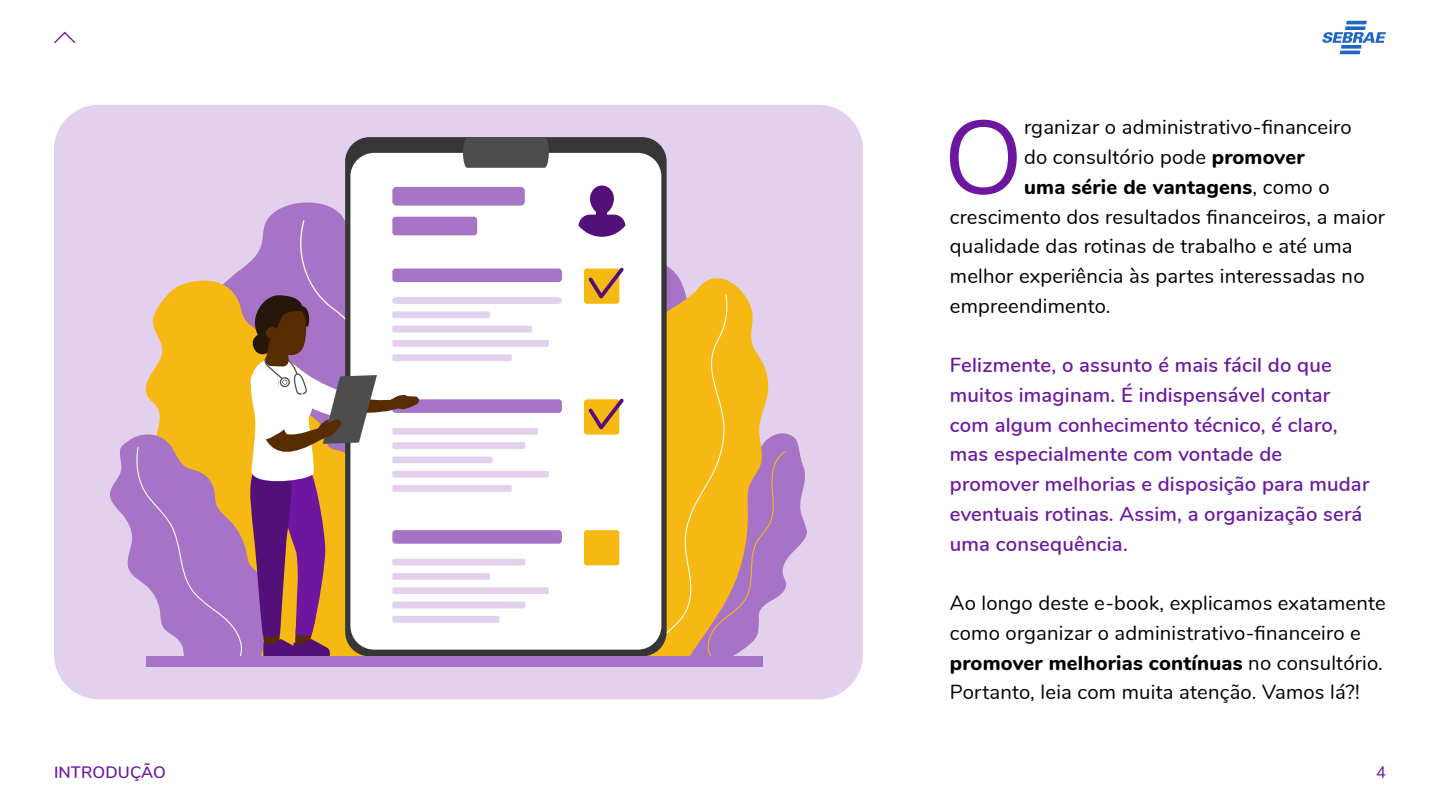
<style>
.page{position:relative;width:1440px;height:810px;background:#fff}
.page>*{position:absolute;margin:0;border:0;box-sizing:border-box;transform-origin:0 0}
.t1{font:104.1px "Nunito";color:#6d16a0}
.t2{font:20.25px/29.7px "Nunito";letter-spacing:.01em;color:#000}
.t3{font:600 20.25px/29.7px "Nunito";letter-spacing:.01em;color:#6d16a0}
.t4{font:800 20.25px "Nunito";letter-spacing:.01em;color:#000}
.t5{font:600 16.5px "Nunito";letter-spacing:.01em;color:#6d16a0}
.t6{font:16.5px "Nunito";color:#6d16a0}
.s1{font-weight:800}
.s2{font-weight:400}
</style>
<div class="page">
<svg style="left:54px;top:31px;width:22px;height:13px"></svg>
<div style="left:54px;top:105px;width:809px;height:594px;background:#e2d0ec;border-radius:45px"></div>
<svg style="left:1322px;top:21px;width:64px;height:33px"></svg>
<div style="left:345px;top:137px;width:322px;height:519px;background:#363636;border-radius:25px"></div>
<div style="left:350px;top:153px;width:311px;height:497px;background:#fff;border-radius:24px"></div>
<div style="left:463px;top:137px;width:86px;height:31px;background:#4d4d4d"></div>
<svg style="left:110px;top:186px;width:697px;height:470px"></svg>
<div style="left:146px;top:656px;width:617px;height:11px;background:#a773c6"></div>
<h1 class="t1" style="left:944px;top:81px;width:81px">O</h1>
<p class="t2" style="left:1024px;top:111px;width:329px">rganizar o administrativo-financeiro</p>
<p class="t2" style="left:1024px;top:141px;width:282px">do consultório pode <span class="s1">promover</span></p>
<p class="t4" style="left:1024px;top:172px;width:307px">uma série de vantagens<span class="s2">, como o</span></p>
<p class="t2" style="left:950px;top:201px;width:437px">crescimento dos resultados financeiros, a maior</p>
<p class="t2" style="left:950px;top:230px;width:404px">qualidade das rotinas de trabalho e até uma</p>
<p class="t2" style="left:950px;top:260px;width:416px">melhor experiência às partes interessadas no</p>
<p class="t2" style="left:950px;top:290px;width:162px">empreendimento.</p>
<p class="t3" style="left:950px;top:349px;width:421px">Felizmente, o assunto é mais fácil do que muitos imaginam. É indispensável contar com algum conhecimento técnico, é claro, mas especialmente com vontade de promover melhorias e disposição para mudar eventuais rotinas. Assim, a organização será uma consequência.</p>
<p class="t2" style="left:950px;top:587px;width:438px">Ao longo deste e-book, explicamos exatamente como organizar o administrativo-financeiro e <span class="s1">promover melhorias contínuas</span> no consultório.<br>Portanto, leia com muita atenção. Vamos lá?!</p>
<p class="t5" style="left:54px;top:760px;width:113px">INTRODUÇÃO</p>
<p class="t6" style="left:1376px;top:760px;width:11px">4</p>
</div>
